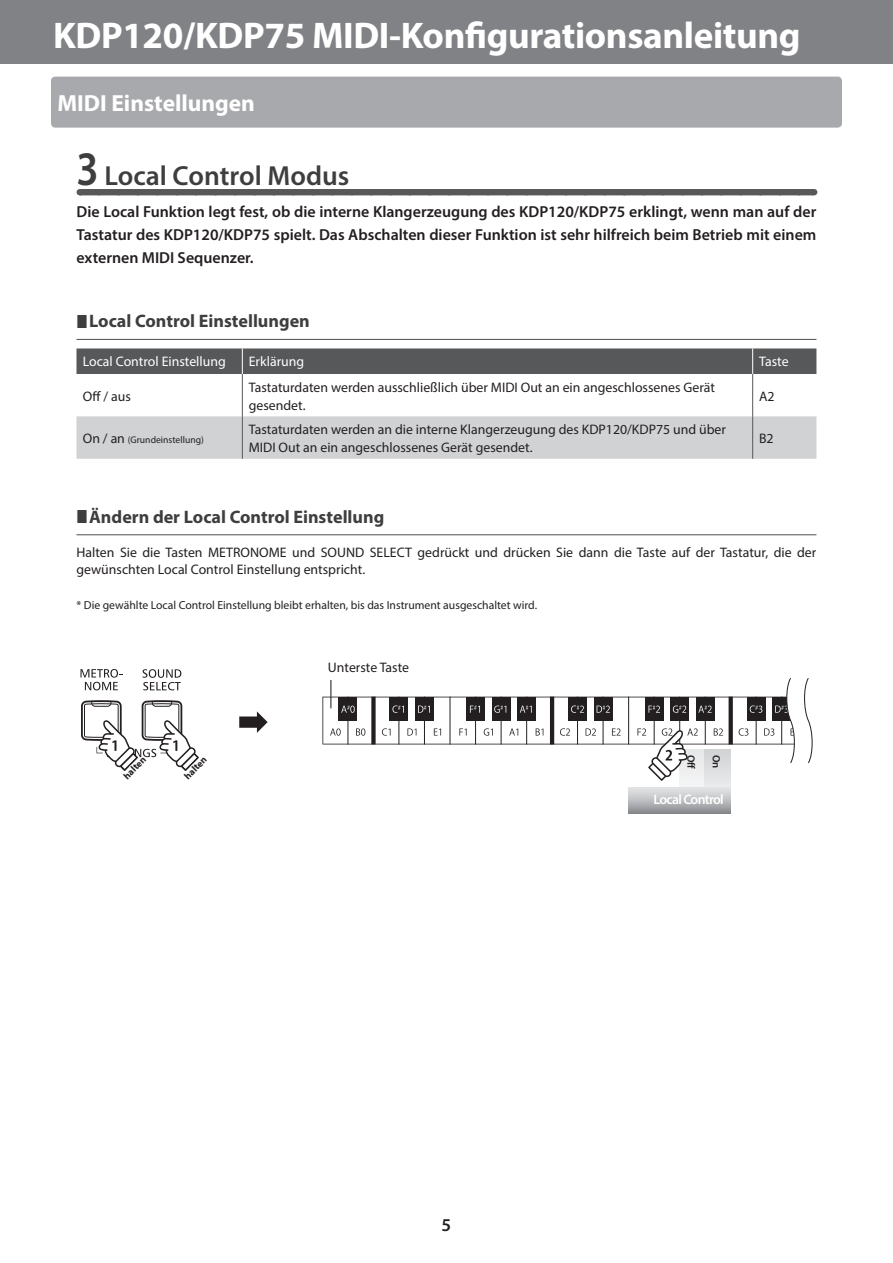
<style>
.page{position:relative;width:893px;height:1263px;background:#fff}
.page>*{position:absolute;margin:0;border:0;box-sizing:border-box;transform-origin:0 0}
.t1{font:700 37.2px "Myriad Pro";letter-spacing:-.01em;color:#fff}
.t2{font:600 27.6px "Myriad Pro";color:#3e3e3f}
.t3{font:700 23.4px "Myriad Pro";color:#fff}
.t4{font:700 18px "Myriad Pro";color:#3e3e3f}
.t5{font:600 18px "Myriad Pro";color:#231f20}
.t6{font:600 15.9px/23.4px "Myriad Pro";color:#231f20;text-align:justify}
.t7{font:13.8px/18px "Myriad Pro";color:#231f20}
.t8{font:13.8px "Myriad Pro";color:#fff}
.t9{font:600 13.8px "Myriad Pro";letter-spacing:-.05em;color:#fff}
.t10{font:11.7px "Myriad Pro";color:#231f20}
.t11{font:600 10.65px "Myriad Pro";color:#231f20}
.t12{font:9.6px "Myriad Pro";color:#231f20}
.t13{font:700 9.6px "Myriad Pro";color:#231f20}
.s1{font-size:48.3px}
.s2{font-size:13.8px}
</style>
<div class="page">
<div style="left:0;top:0;width:893px;height:64px;background:#808285"></div>
<div style="left:51px;top:77px;width:791px;height:51px;background:#a8a9ad;border-radius:4px"></div>
<div style="left:80px;top:189px;width:733px;height:6px;background:#57585a"></div>
<hr style="left:76px;top:339px;width:740px;height:1px;background:#57585a">
<hr style="left:76px;top:534px;width:740px;height:1px;background:#57585a">
<div style="left:76px;top:416px;width:740px;height:43px;background:#d1d2d4"></div>
<hr style="left:242px;top:374px;width:1px;height:42px;background:#57585a">
<hr style="left:242px;top:416px;width:1px;height:43px;background:#57585a">
<div style="left:76px;top:348px;width:740px;height:26px;background:#57585a"></div>
<hr style="left:752px;top:374px;width:1px;height:42px;background:#57585a">
<hr style="left:752px;top:416px;width:1px;height:43px;background:#57585a">
<div style="left:679px;top:750px;width:26px;height:38px;background:#f3f4f4"></div>
<div style="left:705px;top:750px;width:25px;height:38px;background:#e8e9ea"></div>
<svg style="left:628px;top:788px;width:102px;height:25px;background:#babbbe"></svg>
<svg style="left:239px;top:711px;width:29px;height:22px"></svg>
<svg style="left:80px;top:669px;width:42px;height:21px"></svg>
<svg style="left:143px;top:669px;width:38px;height:21px"></svg>
<svg style="left:81px;top:700px;width:118px;height:71px"></svg>
<svg style="left:322px;top:678px;width:491px;height:103px"></svg>
<h1 class="t1" style="left:53px;top:21px;width:749px">KDP120/KDP75 MIDI-Konfigurationsanleitung</h1>
<h3 class="t3" style="left:57px;top:94px;width:199px">MIDI Einstellungen</h3>
<h2 class="t2" style="left:76px;top:165px;width:274px"><span class="s1">3</span> Local Control Modus</h2>
<p class="t6" style="left:76px;top:201px;width:741px">Die Local Funktion legt fest, ob die interne Klangerzeugung des KDP120/KDP75 erklingt, wenn man auf der Tastatur des KDP120/KDP75 spielt. Das Abschalten dieser Funktion ist sehr hilfreich beim Betrieb mit einem externen MIDI Sequenzer.</p>
<h3 class="t4" style="left:89px;top:314px;width:222px">Local Control Einstellungen</h3>
<p class="t8" style="left:83px;top:356px;width:144px">Local Control Einstellung</p>
<p class="t8" style="left:249px;top:356px;width:57px">Erklärung</p>
<p class="t8" style="left:759px;top:356px;width:31px">Taste</p>
<p class="t7" style="left:83px;top:388px;width:50px">Off / aus</p>
<p class="t7" style="left:249px;top:379px;width:468px">Tastaturdaten werden ausschließlich über MIDI Out an ein angeschlossenes Gerät gesendet.</p>
<p class="t7" style="left:759px;top:388px;width:17px">A2</p>
<p class="t12" style="left:83px;top:436px;width:122px"><span class="s2">On / an</span> (Grundeinstellung)</p>
<p class="t7" style="left:249px;top:422px;width:479px">Tastaturdaten werden an die interne Klangerzeugung des KDP120/KDP75 und über<br>MIDI Out an ein angeschlossenes Gerät gesendet.</p>
<p class="t7" style="left:759px;top:431px;width:16px">B2</p>
<h3 class="t4" style="left:89px;top:510px;width:297px">Ändern der Local Control Einstellung</h3>
<p class="t7" style="left:76px;top:544px;width:741px;line-height:17px">Halten Sie die Tasten METRONOME und SOUND SELECT gedrückt und drücken Sie dann die Taste auf der Tastatur, die der gewünschten Local Control Einstellung entspricht.</p>
<p class="t10" style="left:76px;top:601px;width:462px">* Die gewählte Local Control Einstellung bleibt erhalten, bis das Instrument ausgeschaltet wird.</p>
<p class="t13" style="left:122px;top:775px;width:29px;rotate:-45deg">halten</p>
<p class="t13" style="left:183px;top:775px;width:29px;rotate:-45deg">halten</p>
<p class="t7" style="left:328px;top:659px;width:83px">Unterste Taste</p>
<h3 class="t5" style="left:442px;top:1218px;width:11px">5</h3>
<p class="t11" style="left:695px;top:755px;width:15px;rotate:90deg">Off</p>
<p class="t11" style="left:720px;top:755px;width:15px;rotate:90deg">On</p>
<p class="t9" style="left:653px;top:794px;width:72px">Local Control</p>
</div>
